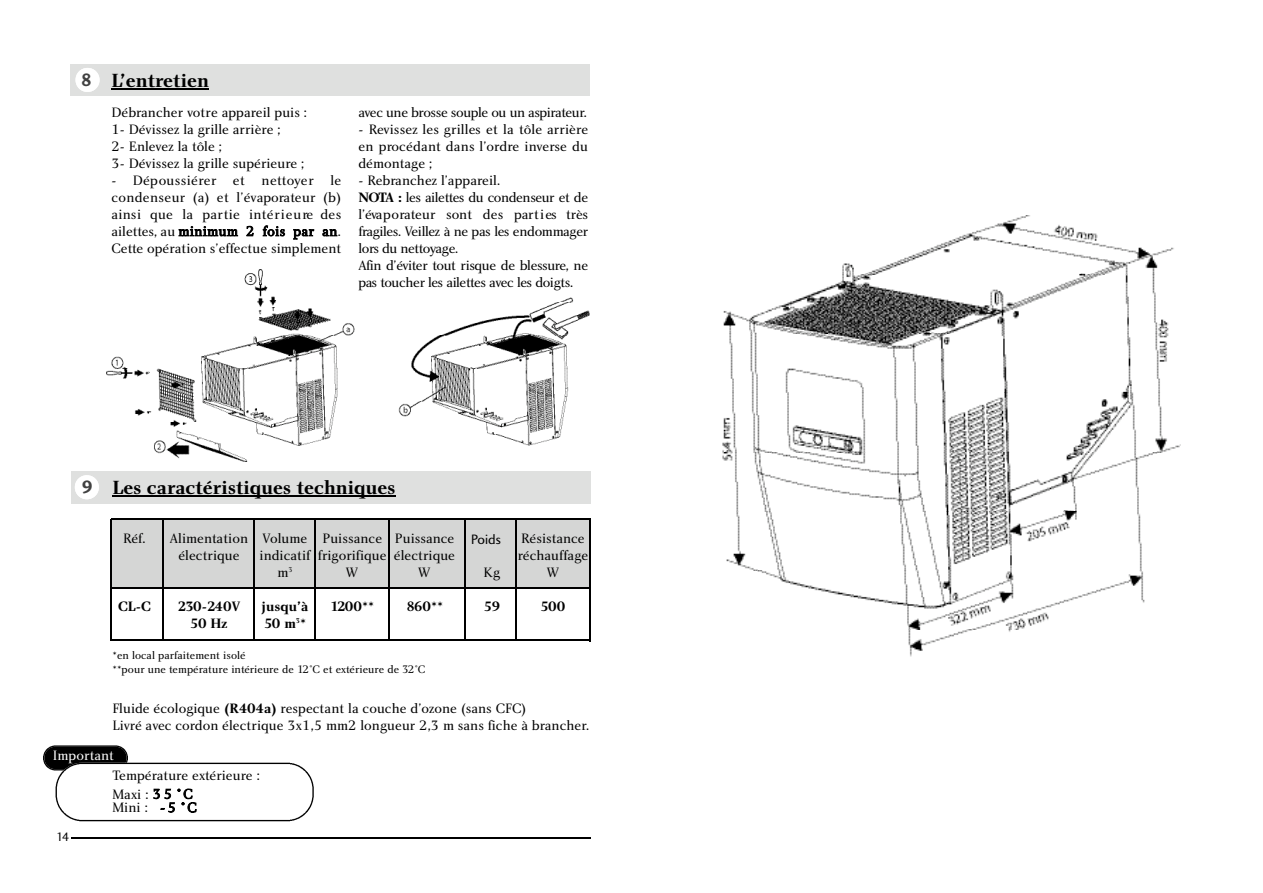
<style>
.page{position:relative;width:1263px;height:893px;background:#fff}
.page>*{position:absolute;margin:0;border:0;box-sizing:border-box;transform-origin:0 0}
.t1{font:19.8px "Charlotte Bold Plain";color:#000}
.t2{font:14.1px/17px "Charlotte Book Plain";color:#000}
.t3{font:14.1px/17px "Charlotte Book Plain";letter-spacing:-.03em;color:#000}
.t4{font:14.1px "Charlotte Bold Plain";color:#000}
.t5{font:14.1px "Charlotte Book Plain";letter-spacing:-.035em;color:#000}
.t6{font:14.1px "Charlotte Book Plain";color:#fff}
.t7{font:14.1px "Charlotte Sans Book Plain";color:#000}
.t8{font:12.75px "Charlotte Sans Book Plain";color:#000}
.t9{font:11.25px/13.5px "Charlotte Book Plain";color:#000}
.s1{font-family:"Charlotte Sans Bold Plain";font-size:18.6px;color:#414141}
.s2{font-family:"Charlotte Bold Plain"}
</style>
<div class="page">
<img style="left:842px;top:215px;width:332px;height:59px">
<img style="left:722px;top:274px;width:458px;height:383px">
<svg style="left:43px;top:745px;width:271px;height:76px"></svg>
<div style="left:111px;top:519px;width:480px;height:68px;background:#d5d6d5"></div>
<div style="left:71px;top:471px;width:520px;height:32px;background:#dfe0df"></div>
<svg style="left:112px;top:495px;width:21px;height:1px"></svg>
<hr style="left:133px;top:495px;width:43px;height:1px;background:#000">
<svg style="left:176px;top:495px;width:27px;height:1px"></svg>
<hr style="left:203px;top:495px;width:80px;height:1px;background:#000">
<svg style="left:283px;top:495px;width:21px;height:1px"></svg>
<hr style="left:304px;top:495px;width:84px;height:1px;background:#000">
<div style="left:75px;top:475px;width:24px;height:24px;background:#fff;border-radius:12px"></div>
<hr style="left:111px;top:587px;width:480px;height:1px;background:#000">
<hr style="left:111px;top:639px;width:480px;height:1px;background:#000">
<hr style="left:162px;top:519px;width:2px;height:121px;background:#000">
<hr style="left:110px;top:519px;width:2px;height:121px;background:#000">
<hr style="left:254px;top:519px;width:1px;height:121px;background:#000">
<hr style="left:314px;top:519px;width:1px;height:121px;background:#000">
<hr style="left:389px;top:519px;width:1px;height:121px;background:#000">
<hr style="left:464px;top:519px;width:1px;height:121px;background:#000">
<hr style="left:516px;top:519px;width:1px;height:121px;background:#000">
<hr style="left:590px;top:519px;width:1px;height:122px;background:#000">
<hr style="left:111px;top:518px;width:480px;height:2px;background:#000">
<hr style="left:71px;top:837px;width:520px;height:1px;background:#000">
<div style="left:70px;top:64px;width:520px;height:32px;background:#dfe0df"></div>
<hr style="left:120px;top:88px;width:44px;height:1px;background:#000">
<hr style="left:173px;top:88px;width:36px;height:1px;background:#000">
<div style="left:76px;top:68px;width:24px;height:24px;background:#fff;border-radius:12px"></div>
<img style="left:106px;top:302px;width:484px;height:159px">
<h1 class="t1" style="left:81px;top:72px;width:130px"><span class="s1">8</span> L’entretien</h1>
<p class="t2" style="left:111px;top:106px;width:197px">Débrancher votre appareil puis :<br>1- Dévissez la grille arrière ;<br>2- Enlevez la tôle ;<br>3- Dévissez la grille supérieure ;</p>
<p class="t2" style="left:111px;top:173px;width:231px;text-align:justify">- Dépoussiérer et nettoyer le condenseur (a) et l’évaporateur (b) ainsi que la partie inté r i e u re des ailettes, au minimum 2 fois par an.<br>Cette opération s’effectue simplement</p>
<p class="t5" style="left:358px;top:107px;width:230px">avec une brosse souple ou un asp ira te u r.</p>
<p class="t2" style="left:358px;top:122px;width:231px;text-align:justify">- Revissez les grilles et la tôle arrière en procédant dans l’ordre inverse du démontage ;</p>
<p class="t3" style="left:358px;top:173px;width:231px">- Rebranchez l’appareil.<br><span class="s2">N OTA :</span> les ailettes du condenseur et de l’éva p o ra teur sont des part i es très fra g iles. Veillez à ne pas les endommager lo rs du nettoya g e .<br>Afin d’év iter tout risque de blessu re, ne p as toucher les ailettes avec les doigts.</p>
<h1 class="t1" style="left:82px;top:479px;width:315px"><span class="s1">9</span> Les caractéristiques techniques</h1>
<p class="t2" style="left:123px;top:531px;width:24px">Réf.</p>
<p class="t2" style="left:170px;top:531px;width:286px">Alimentation Volume Puissance Puissance</p>
<p class="t2" style="left:521px;top:531px;width:65px">Résistance</p>
<p class="t2" style="left:178px;top:548px;width:63px">électrique</p>
<p class="t2" style="left:260px;top:548px;width:197px">indicatif frigorifique électrique</p>
<p class="t2" style="left:518px;top:548px;width:72px">réchauffage</p>
<p class="t2" style="left:278px;top:565px;width:17px">m<sup>3</sup></p>
<p class="t2" style="left:346px;top:565px;width:14px">W</p>
<p class="t2" style="left:418px;top:565px;width:14px">W</p>
<p class="t2" style="left:484px;top:565px;width:18px">Kg</p>
<p class="t2" style="left:547px;top:565px;width:14px">W</p>
<p class="t4" style="left:118px;top:601px;width:34px">CL-C</p>
<p class="t4" style="left:178px;top:601px;width:64px">230-240V</p>
<p class="t4" style="left:262px;top:601px;width:48px">jusqu’à</p>
<p class="t4" style="left:330px;top:601px;width:45px">1200**</p>
<p class="t4" style="left:406px;top:601px;width:38px">860**</p>
<p class="t4" style="left:484px;top:601px;width:18px">59</p>
<p class="t4" style="left:540px;top:601px;width:26px">500</p>
<p class="t4" style="left:190px;top:617px;width:39px">50 Hz</p>
<p class="t4" style="left:264px;top:617px;width:44px">50 m<sup>3</sup>*</p>
<p class="t7" style="left:471px;top:534px;width:32px">Poids</p>
<p class="t9" style="left:112px;top:649px;width:314px">*en local parfaitement isolé<br>**pour une température intérieure de 12°C et extérieure de 32°C</p>
<p class="t2" style="left:112px;top:700px;width:478px">Fluide écologique <span class="s2">(R404a)</span> respectant la couche d’ozone (sans CFC)<br>Livré avec cordon électrique 3x1,5 mm2 longueur 2,3 m sans fiche à brancher.</p>
<p class="t2" style="left:112px;top:767px;width:149px;line-height:18.3px">Température extérieure :<br>Maxi : 35 °C</p>
<p class="t2" style="left:112px;top:800px;width:86px">Mini : -5 °C</p>
<p class="t6" style="left:53px;top:750px;width:63px">Important</p>
<p class="t8" style="left:56px;top:831px;width:15px">14</p>
</div>
